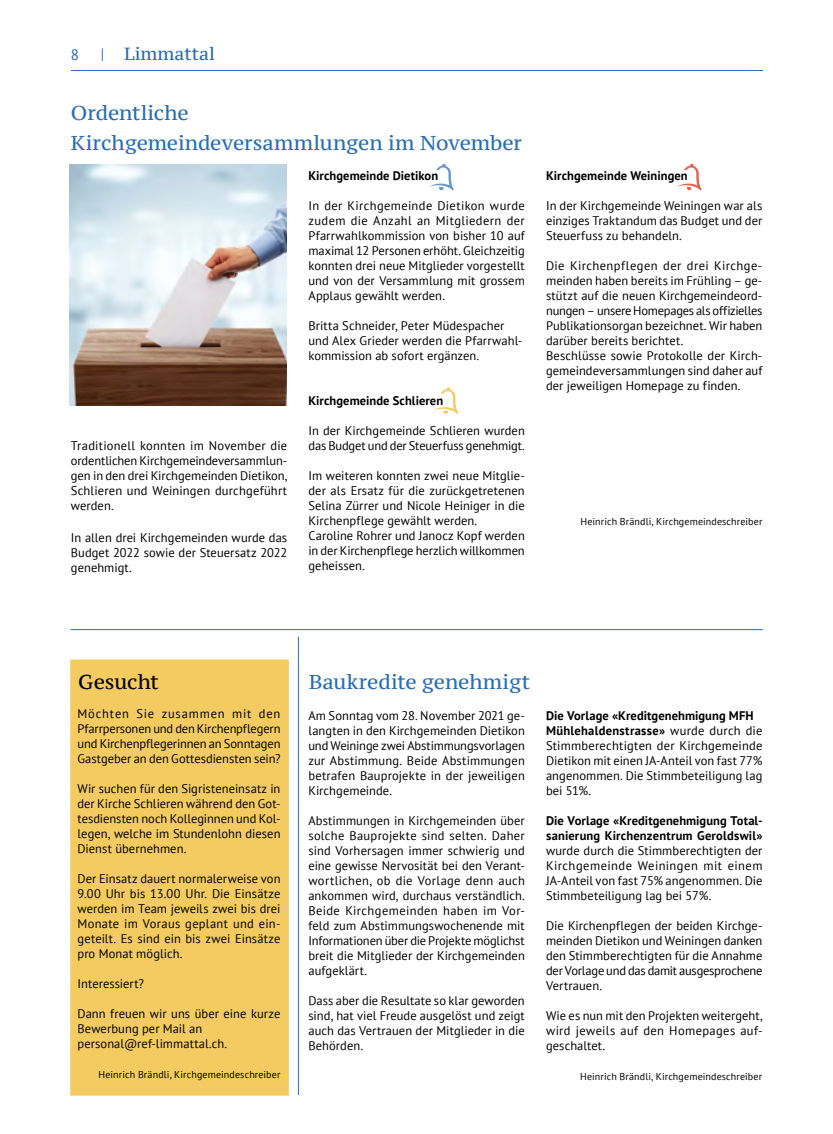
<style>
.page{position:relative;width:833px;height:1134px;background:#fff}
.page>*{position:absolute;margin:0;border:0;box-sizing:border-box;transform-origin:0 0}
.t1{font:20px/30px "PT Serif Caption";letter-spacing:-.005em;color:#286db5}
.t2{font:20px "PT Serif Caption";letter-spacing:-.01em;color:#000}
.t3{font:17.5px "PT Serif Caption";color:#286db5}
.t4{font:15px "PT Sans";color:#286db5}
.t5{font:12.5px/15px "PT Sans";letter-spacing:.005em;color:#000;text-align:justify}
.t6{font:700 12.5px/15px "PT Sans";letter-spacing:.005em;color:#000}
.t7{font:10px "PT Sans";letter-spacing:.015em;color:#000}
.s1{font-weight:700}
</style>
<div class="page">
<hr style="left:71px;top:70px;width:691px;height:1px;background:#286db5">
<div style="left:70px;top:659px;width:219px;height:437px;background:#f3cb61;border:1px solid #f3cb61"></div>
<img style="left:70px;top:165px;width:216px;height:240px">
<svg style="left:429px;top:164px;width:25px;height:27px"></svg>
<svg style="left:434px;top:387px;width:24px;height:27px"></svg>
<svg style="left:677px;top:164px;width:25px;height:27px"></svg>
<hr style="left:298px;top:637px;width:1px;height:458px;background:#286db5">
<hr style="left:71px;top:629px;width:691px;height:1px;background:#286db5">
<p class="t4" style="left:71px;top:45px;width:10px">8</p>
<p class="t4" style="left:101px;top:44px;width:5px">|</p>
<h2 class="t3" style="left:124px;top:43px;width:93px">Limmattal</h2>
<h1 class="t1" style="left:71px;top:98px;width:453px">Ordentliche<br>Kirchgemeindeversammlungen im November</h1>
<p class="t5" style="left:71px;top:438px;width:218px">Traditionell konnten im November die ordentlichen Kirchgemeindeversammlun&shy;gen in den drei Kirchgemeinden Dietikon, Schlieren und Weiningen durchgeführt werden.</p>
<p class="t5" style="left:71px;top:529px;width:218px">In allen drei Kirchgemeinden wurde das Budget 2022 sowie der Steuersatz 2022 genehmigt.</p>
<p class="t6" style="left:308px;top:168px;width:131px">Kirchgemeinde Dietikon</p>
<p class="t5" style="left:308px;top:198px;width:218px">In der Kirchgemeinde Dietikon wurde zudem die Anzahl an Mitgliedern der Pfarrwahlkommission von bisher 10 auf maximal 12 Personen erhöht. Gleichzeitig konnten drei neue Mitglieder vorgestellt und von der Versammlung mit grossem Applaus gewählt werden.</p>
<p class="t5" style="left:308px;top:318px;width:215px;text-align:left">Britta Schneider, Peter Müdespacher und Alex Grieder werden die Pfarrwahl&shy;kommission ab sofort ergänzen.</p>
<p class="t6" style="left:308px;top:393px;width:136px">Kirchgemeinde Schlieren</p>
<p class="t5" style="left:308px;top:423px;width:218px">In der Kirchgemeinde Schlieren wurden das Budget und der Steuerfuss genehmigt.</p>
<p class="t5" style="left:308px;top:468px;width:218px;text-align:left">Im weiteren konnten zwei neue Mitglie&shy;der als Ersatz für die zurückgetretenen Selina Zürrer und Nicole Heiniger in die Kirchenpflege gewählt werden.<br>Caroline Rohrer und Janocz Kopf werden in der Kirchenpflege herzlich willkommen geheissen.</p>
<p class="t6" style="left:546px;top:168px;width:143px">Kirchgemeinde Weiningen</p>
<p class="t5" style="left:546px;top:198px;width:218px">In der Kirchgemeinde Weiningen war als einziges Traktandum das Budget und der Steuerfuss zu behandeln.</p>
<p class="t5" style="left:546px;top:258px;width:218px;text-align:left">Die Kirchenpflegen der drei Kirchge&shy;meinden haben bereits im Frühling – ge&shy;stützt auf die neuen Kirchgemeindeord&shy;nungen – unsere Homepages als offizielles Publikationsorgan bezeichnet. Wir haben darüber bereits berichtet.<br>Beschlüsse sowie Protokolle der Kirch&shy;gemeindeversammlungen sind daher auf der jeweiligen Homepage zu finden.</p>
<p class="t7" style="left:580px;top:515px;width:183px">Heinrich Brändli, Kirchgemeindeschreiber</p>
<h1 class="t2" style="left:78px;top:669px;width:82px">Gesucht</h1>
<p class="t5" style="left:77px;top:706px;width:204px">Möchten Sie zusammen mit den Pfarrpersonen und den Kirchenpflegern und Kirchenpflegerinnen an Sonntagen Gastgeber an den Gottesdiensten sein?</p>
<p class="t5" style="left:77px;top:781px;width:204px">Wir suchen für den Sigristeneinsatz in der Kirche Schlieren während den Got&shy;tesdiensten noch Kolleginnen und Kol&shy;legen, welche im Stundenlohn diesen Dienst übernehmen.</p>
<p class="t5" style="left:77px;top:871px;width:204px">Der Einsatz dauert normalerweise von 9.00 Uhr bis 13.00 Uhr. Die Einsätze werden im Team jeweils zwei bis drei Monate im Voraus geplant und ein&shy;geteilt. Es sind ein bis zwei Einsätze pro Monat möglich.</p>
<p class="t5" style="left:77px;top:976px;width:68px">Interessiert?</p>
<p class="t5" style="left:77px;top:1006px;width:204px;text-align:left">Dann freuen wir uns über eine kurze<br>Bewerbung per Mail an personal@ref-limmattal.ch.</p>
<p class="t7" style="left:99px;top:1068px;width:183px">Heinrich Brändli, Kirchgemeindeschreiber</p>
<h1 class="t1" style="left:309px;top:667px;width:223px">Baukredite genehmigt</h1>
<p class="t5" style="left:308px;top:708px;width:218px">Am Sonntag vom 28. November 2021 ge&shy;langten in den Kirchgemeinden Dietikon und Weininge zwei Abstimmungsvorlagen zur Abstimmung. Beide Abstimmungen betrafen Bauprojekte in der jeweiligen Kirchgemeinde.</p>
<p class="t5" style="left:308px;top:813px;width:218px">Abstimmungen in Kirchgemeinden über solche Bauprojekte sind selten. Daher sind Vorhersagen immer schwierig und eine gewisse Nervosität bei den Verant&shy;wortlichen, ob die Vorlage denn auch ankommen wird, durchaus verständlich.<br>Beide Kirchgemeinden haben im Vor&shy;feld zum Abstimmungswochenende mit Informationen über die Projekte möglichst breit die Mitglieder der Kirchgemeinden aufgeklärt.</p>
<p class="t5" style="left:308px;top:993px;width:218px">Dass aber die Resultate so klar geworden sind, hat viel Freude ausgelöst und zeigt auch das Vertrauen der Mitglieder in die Behörden.</p>
<p class="t5" style="left:546px;top:708px;width:218px;text-align:left"><span class="s1">Die Vorlage «Kreditgenehmigung MFH Mühlehaldenstrasse»</span> wurde durch die Stimmberechtigten der Kirchgemeinde Dietikon mit einen JA-Anteil von fast 77% angenommen. Die Stimmbeteiligung lag bei 51%.</p>
<p class="t6" style="left:546px;top:813px;width:218px">Die Vorlage «Kreditgenehmigung Total&shy;sanierung Kirchenzentrum Geroldswil»</p>
<p class="t5" style="left:546px;top:843px;width:218px">wurde durch die Stimmberechtigten der Kirchgemeinde Weiningen mit einem JA-Anteil von fast 75% angenommen. Die Stimmbeteiligung lag bei 57%.</p>
<p class="t5" style="left:546px;top:918px;width:218px">Die Kirchenpflegen der beiden Kirchge&shy;meinden Dietikon und Weiningen danken den Stimmberechtigten für die Annahme der Vorlage und das damit ausgesprochene Vertrauen.</p>
<p class="t5" style="left:546px;top:1008px;width:218px">Wie es nun mit den Projekten weitergeht, wird jeweils auf den Homepages auf&shy;geschaltet.</p>
<p class="t7" style="left:580px;top:1070px;width:183px">Heinrich Brändli, Kirchgemeindeschreiber</p>
</div>
